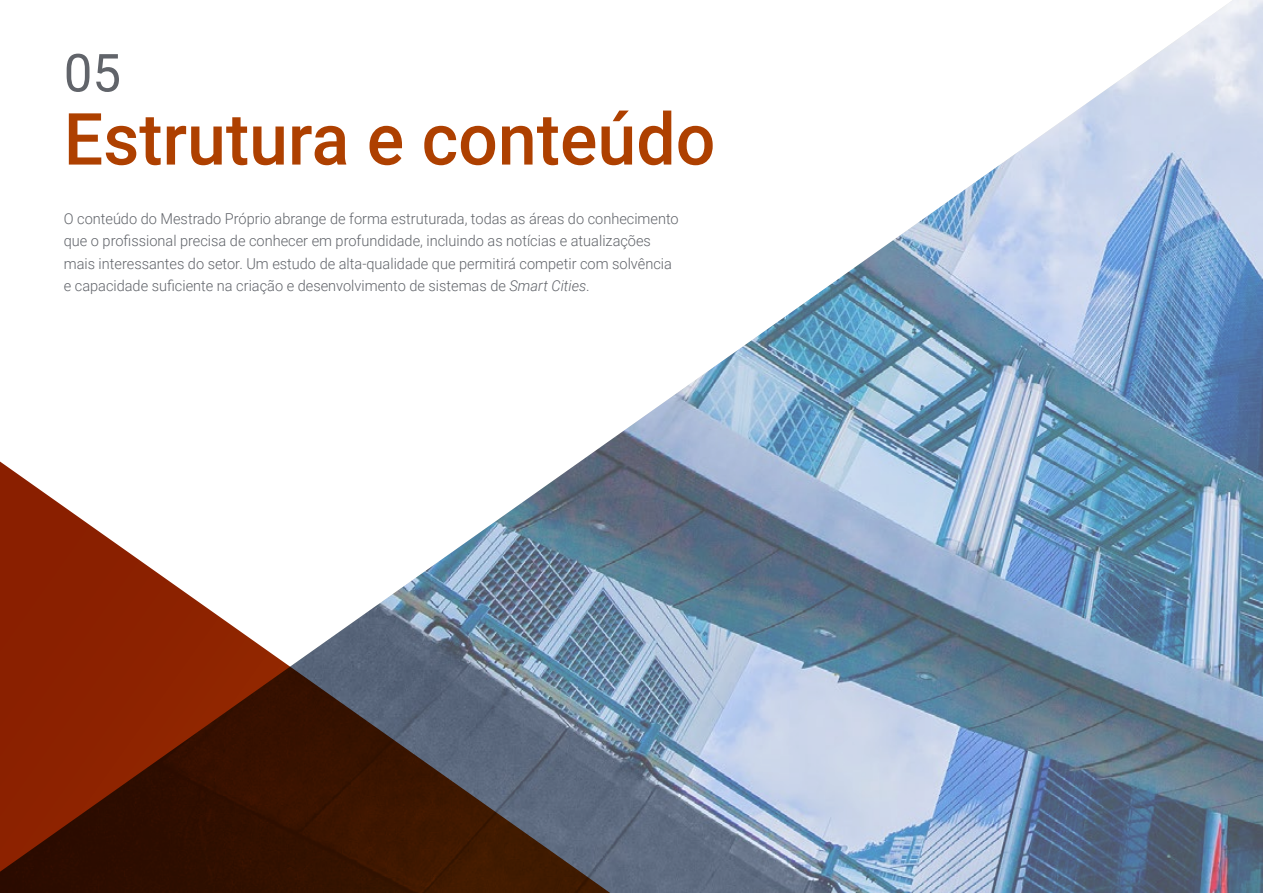
<style>
.page{position:relative;width:1263px;height:893px;background:#fff}
.page>*{position:absolute;margin:0;border:0;box-sizing:border-box;transform-origin:0 0}
.t1{font:500 72px "Roboto";color:#ae4000}
.t2{font:52.5px "Roboto";color:#61646a}
.t3{font:300 15px/22.5px "Roboto";color:#61646a}
.s1{font-style:italic}
</style>
<div class="page">
<img style="left:602px;top:0;width:661px;height:893px">
<svg style="left:0;top:446px;width:640px;height:447px"></svg>
<h2 class="t2" style="left:64px;top:36px;width:59px">05</h2>
<h1 class="t1" style="left:64px;top:89px;width:653px">Estrutura e conteúdo</h1>
<p class="t3" style="left:64px;top:207px;width:616px">O conteúdo do Mestrado Próprio abrange de forma estruturada, todas as áreas do conhecimento que o profissional precisa de conhecer em profundidade, incluindo as notícias e atualizações mais interessantes do setor. Um estudo de alta-qualidade que permitirá competir com solvência e capacidade suficiente na criação e desenvolvimento de sistemas de <span class="s1">Smart Cities</span>.</p>
</div>
